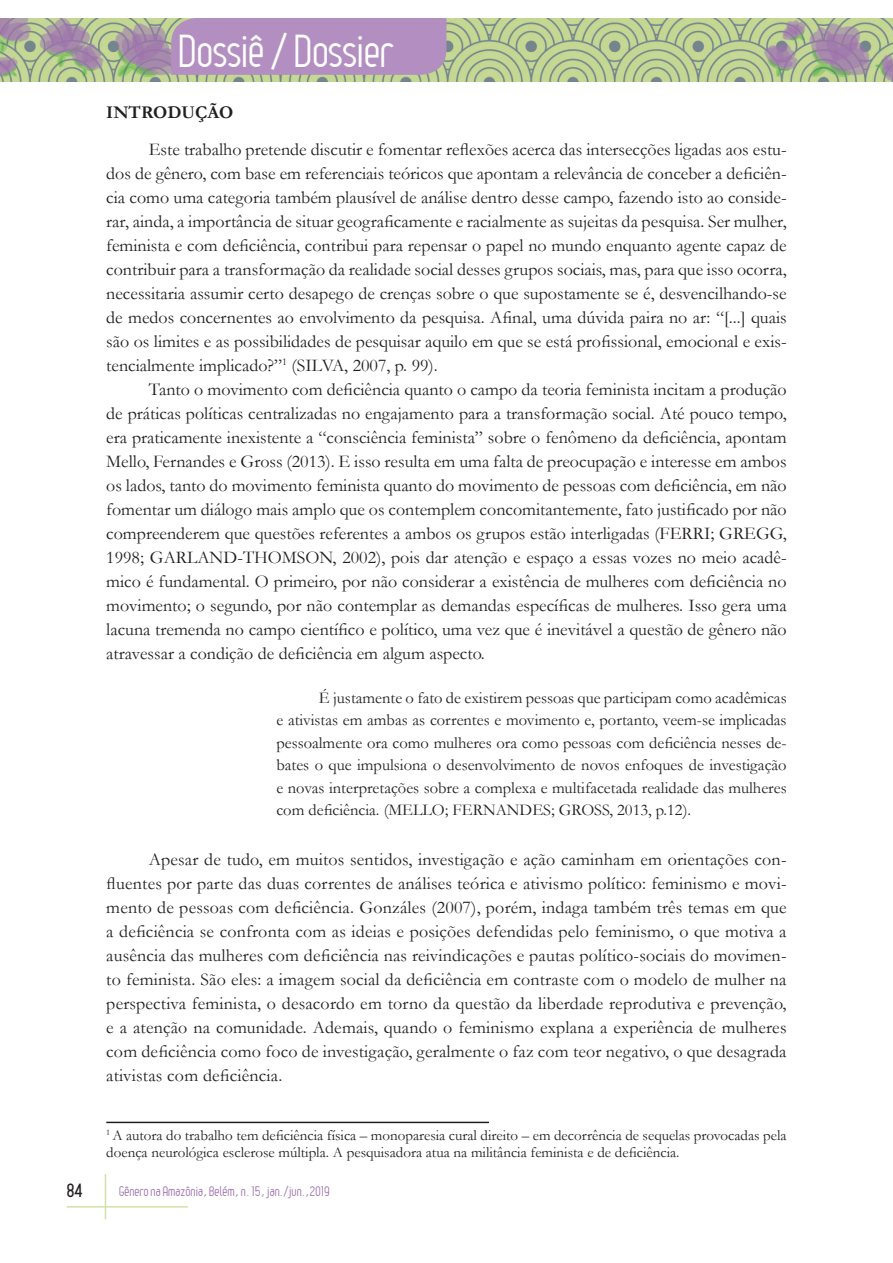
<style>
.page{position:relative;width:893px;height:1263px;background:#fff}
.page>*{position:absolute;margin:0;border:0;box-sizing:border-box;transform-origin:0 0}
.t1{font:45px "Leger";letter-spacing:-.01em;color:#fff}
.Texto{font:18px/24px "Garamond";color:#231f20;text-align:justify}
.Titulo_2{font:700 18px "Garamond";color:#231f20}
.t2{font:700 18px "Leger";color:#231f20}
.Citação{font:16.5px/22.5px "Garamond";color:#231f20;text-align:justify}
.Nota_rodapé{font:15px/16.5px "Garamond";color:#231f20}
.t3{font:13.5px "Leger";color:#9f73af}
</style>
<div class="page">
<hr style="left:105px;top:1174px;width:1px;height:45px;background:#d2e0ac">
<hr style="left:67px;top:1206px;width:121px;height:1px;background:#d2e0ac">
<img style="left:0;top:18px;width:893px;height:64px">
<div style="left:171px;top:18px;width:275px;height:57px;background:#b28fc0"></div>
<hr style="left:106px;top:1122px;width:383px;height:1px;background:#231f20">
<p class="t1" style="left:179px;top:26px;width:216px">Dossiê / Dossier</p>
<p class="Titulo_2" style="left:106px;top:100px;width:129px">INTRODUÇÃO</p>
<p class="Texto" style="left:106px;top:137px;width:682px;text-indent:43px">Este trabalho pretende discutir e fomentar reflexões acerca das intersecções ligadas aos estu&shy;dos de gênero, com base em referenciais teóricos que apontam a relevância de conceber a deficiên&shy;cia como uma categoria também plausível de análise dentro desse campo, fazendo isto ao conside&shy;rar, ainda, a importância de situar geograficamente e racialmente as sujeitas da pesquisa. Ser mulher, feminista e com deficiência, contribui para repensar o papel no mundo enquanto agente capaz de contribuir para a transformação da realidade social desses grupos sociais, mas, para que isso ocorra, necessitaria assumir certo desapego de crenças sobre o que supostamente se é, desvencilhando-se de medos concernentes ao envolvimento da pesquisa. Afinal, uma dúvida paira no ar: “[...] quais são os limites e as possibilidades de pesquisar aquilo em que se está profissional, emocional e exis&shy;tencialmente implicado?”<sup>1</sup> (SILVA, 2007, p. 99).</p>
<p class="Texto" style="left:106px;top:377px;width:682px;text-indent:43px">Tanto o movimento com deficiência quanto o campo da teoria feminista incitam a produção de práticas políticas centralizadas no engajamento para a transformação social. Até pouco tempo, era praticamente inexistente a “consciência feminista” sobre o fenômeno da deficiência, apontam Mello, Fernandes e Gross (2013). E isso resulta em uma falta de preocupação e interesse em ambos os lados, tanto do movimento feminista quanto do movimento de pessoas com deficiência, em não fomentar um diálogo mais amplo que os contemplem concomitantemente, fato justificado por não compreenderem que questões referentes a ambos os grupos estão interligadas (FERRI; GREGG, 1998; GARLAND-THOMSON, 2002), pois dar atenção e espaço a essas vozes no meio acadê&shy;mico é fundamental. O primeiro, por não considerar a existência de mulheres com deficiência no movimento; o segundo, por não contemplar as demandas específicas de mulheres. Isso gera uma lacuna tremenda no campo científico e político, uma vez que é inevitável a questão de gênero não atravessar a condição de deficiência em algum aspecto.</p>
<p class="Citação" style="left:276px;top:686px;width:512px;text-indent:43px">É justamente o fato de existirem pessoas que participam como acadêmicas e ativistas em ambas as correntes e movimento e, portanto, veem-se implicadas pessoalmente ora como mulheres ora como pessoas com deficiência nesses de&shy;bates o que impulsiona o desenvolvimento de novos enfoques de investigação e novas interpretações sobre a complexa e multifacetada realidade das mulheres com deficiência. (MELLO; FERNANDES; GROSS, 2013, p.12).</p>
<p class="Texto" style="left:106px;top:846px;width:682px;text-indent:43px">Apesar de tudo, em muitos sentidos, investigação e ação caminham em orientações con&shy;fluentes por parte das duas correntes de análises teórica e ativismo político: feminismo e movi&shy;mento de pessoas com deficiência. Gonzáles (2007), porém, indaga também três temas em que a deficiência se confronta com as ideias e posições defendidas pelo feminismo, o que motiva a ausência das mulheres com deficiência nas reivindicações e pautas político-sociais do movimen&shy;to feminista. São eles: a imagem social da deficiência em contraste com o modelo de mulher na perspectiva feminista, o desacordo em torno da questão da liberdade reprodutiva e prevenção, e a atenção na comunidade. Ademais, quando o feminismo explana a experiência de mulheres com deficiência como foco de investigação, geralmente o faz com teor negativo, o que desagrada ativistas com deficiência.</p>
<p class="Nota_rodapé" style="left:106px;top:1127px;width:682px"><sup>1</sup> A autora do trabalho tem deficiência física – monoparesia cural direito – em decorrência de sequelas provocadas pela doença neurológica esclerose múltipla. A pesquisadora atua na militância feminista e de deficiência.</p>
<p class="t2" style="left:67px;top:1180px;width:17px">84</p>
<p class="t3" style="left:119px;top:1183px;width:212px">Gênero na Amazônia, Belém, n. 15, jan./jun.,2019</p>
</div>
